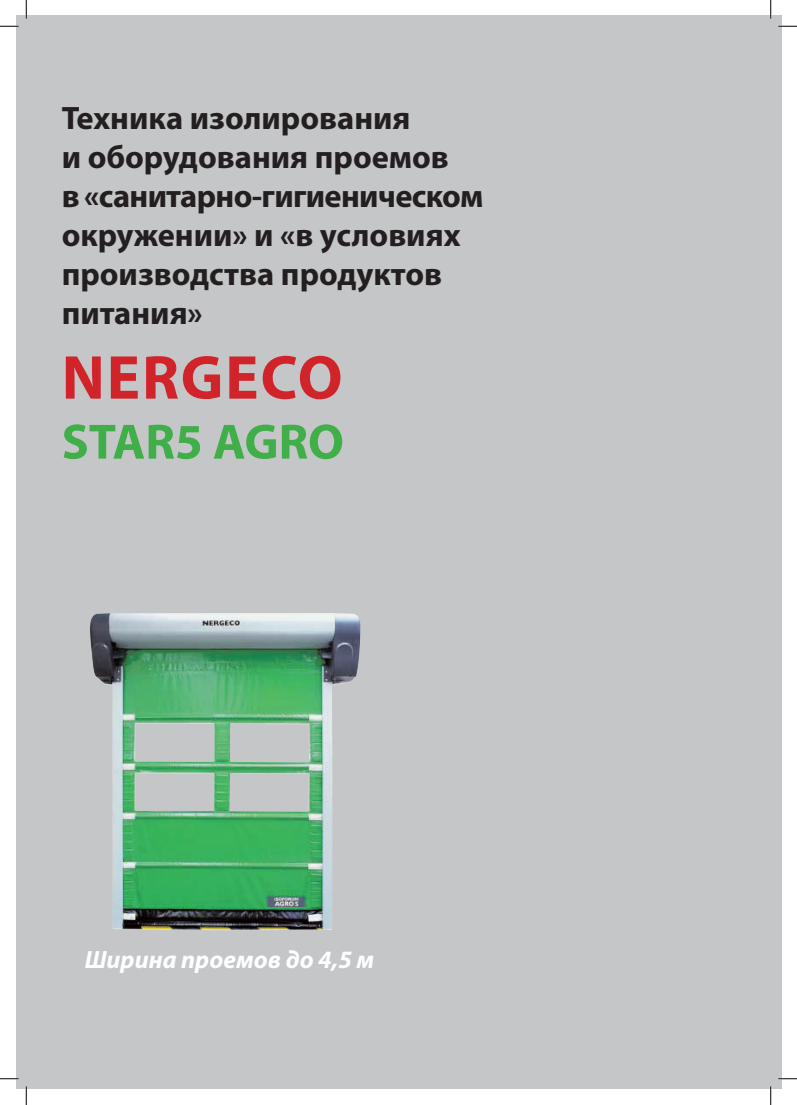
<style>
.page{position:relative;width:797px;height:1105px;background:#fff}
.page>*{position:absolute;margin:0;border:0;box-sizing:border-box;transform-origin:0 0}
.t1{font:700 62.5px "Myriad Pro";letter-spacing:.03em;color:#d1232a}
.t2{font:700 50px "Myriad Pro";color:#40ae49}
.t3{font:700 32.5px/39px "Myriad Pro";color:#231f20}
.t4{font:italic 700 25px "Myriad Pro";color:#fff}
</style>
<div class="page">
<div style="left:16px;top:16px;width:765px;height:1073px;background:#c5c6c8"></div>
<img style="left:90px;top:613px;width:270px;height:317px">
<svg style="left:0;top:25px;width:19px;height:2px"></svg>
<svg style="left:778px;top:25px;width:19px;height:2px"></svg>
<svg style="left:0;top:1078px;width:19px;height:1px"></svg>
<svg style="left:778px;top:1078px;width:19px;height:1px"></svg>
<svg style="left:25px;top:0;width:2px;height:19px"></svg>
<svg style="left:25px;top:1086px;width:2px;height:19px"></svg>
<svg style="left:770px;top:0;width:1px;height:19px"></svg>
<svg style="left:770px;top:1086px;width:1px;height:19px"></svg>
<p class="t3" style="left:62px;top:97px;width:423px">Техника изолирования<br>и оборудования проемов<br>в «санитарно-гигиеническом окружении» и «в условиях производства продуктов питания»</p>
<h1 class="t1" style="left:62px;top:337px;width:282px">NERGECO</h1>
<h2 class="t2" style="left:62px;top:409px;width:284px">STAR5 AGRO</h2>
<p class="t4" style="left:85px;top:943px;width:291px">Ширина проемов до 4,5 м</p>
</div>
